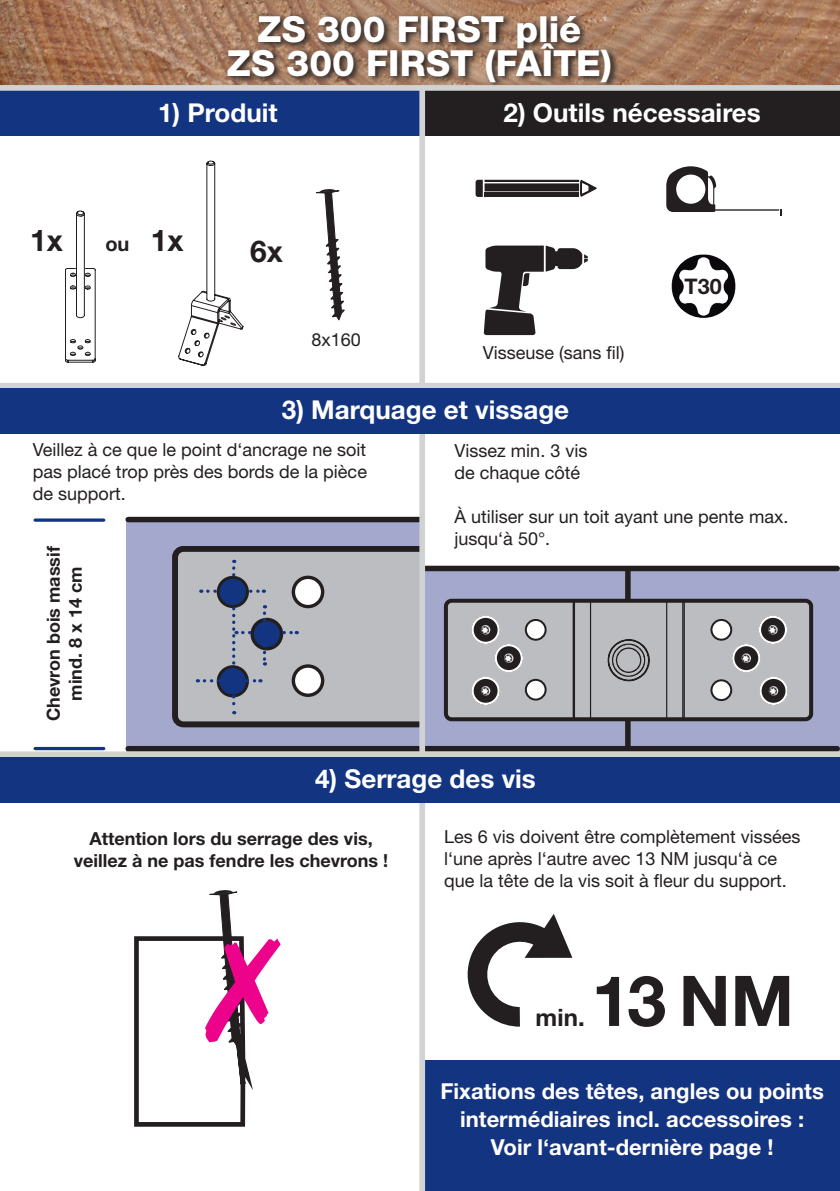
<style>
.page{position:relative;width:840px;height:1191px;background:#fff}
.page>*{position:absolute;margin:0;border:0;box-sizing:border-box;transform-origin:0 0}
.t1{font:700 70px "Helvetica Neue LT Std";color:#231f20}
.t2{font:800 36px "Helvetica Neue LT Std";color:#fff}
.t3{font:700 30px "Helvetica Neue LT Std";color:#231f20}
.t4{font:700 26px "Helvetica Neue LT Std";color:#fff}
.t5{font:700 24px "Helvetica Neue LT Std";color:#231f20}
.t6{font:700 22px "Helvetica Neue LT Std";color:#fff}
.t7{font:700 21.6px "Helvetica Neue LT Std";color:#231f20}
.t8{font:700 20px "Helvetica Neue LT Std";color:#231f20}
.t9{font:18px/22px "Helvetica Neue LT Std";color:#231f20}
.t10{font:700 18px/22px "Helvetica Neue LT Std";color:#231f20;text-align:center}
</style>
<div class="page">
<svg style="left:65px;top:210px;width:31px;height:153px"></svg>
<svg style="left:178px;top:160px;width:66px;height:206px"></svg>
<div style="left:423px;top:570px;width:416px;height:184px;background:#a5a8cd"></div>
<div style="left:425px;top:566px;width:411px;height:5px;background:#231f20"></div>
<div style="left:425px;top:746px;width:411px;height:5px;background:#231f20"></div>
<svg style="left:624px;top:571px;width:6px;height:175px"></svg>
<div style="left:445px;top:601px;width:365px;height:118px;background:#bcbdc0;border-radius:6px"></div>
<div style="left:443px;top:599px;width:369px;height:122px;border:4px solid #231f20;border-radius:6px"></div>
<div style="left:525px;top:620px;width:20px;height:19px;background:#fff;border-radius:50%"></div>
<div style="left:524px;top:619px;width:22px;height:21px;border:2px solid #231f20;border-radius:50%"></div>
<div style="left:525px;top:680px;width:20px;height:19px;background:#fff;border-radius:50%"></div>
<div style="left:524px;top:679px;width:22px;height:21px;border:2px solid #231f20;border-radius:50%"></div>
<div style="left:711px;top:620px;width:19px;height:19px;background:#fff;border-radius:50%"></div>
<div style="left:710px;top:619px;width:21px;height:21px;border:2px solid #231f20;border-radius:50%"></div>
<div style="left:711px;top:680px;width:19px;height:20px;background:#fff;border-radius:50%"></div>
<div style="left:710px;top:679px;width:21px;height:22px;border:2px solid #231f20;border-radius:50%"></div>
<img style="left:0;top:0;width:839px;height:85px">
<div style="left:126px;top:519px;width:295px;height:235px;background:#a5a8cd"></div>
<div style="left:128px;top:517px;width:290px;height:5px;background:#231f20"></div>
<div style="left:128px;top:746px;width:290px;height:5px;background:#231f20"></div>
<div style="left:0;top:91px;width:419px;height:45px;background:#133481"></div>
<svg style="left:224px;top:12px;width:395px;height:73px;background:#7f6250"></svg>
<div style="left:425px;top:91px;width:414px;height:45px;background:#231f20"></div>
<div style="left:0;top:383px;width:839px;height:5px;background:#d1d2d4"></div>
<div style="left:0;top:85px;width:839px;height:6px;background:#d1d2d4"></div>
<div style="left:0;top:751px;width:839px;height:6px;background:#d1d2d4"></div>
<svg style="left:666px;top:166px;width:115px;height:49px"></svg>
<svg style="left:475px;top:180px;width:7px;height:17px"></svg>
<hr style="left:484px;top:180px;width:94px;height:2px;background:#231f20">
<hr style="left:484px;top:193px;width:94px;height:4px;background:#231f20">
<div style="left:484px;top:183px;width:94px;height:8px;background:#231f20"></div>
<svg style="left:579px;top:179px;width:18px;height:18px"></svg>
<svg style="left:483px;top:245px;width:104px;height:90px"></svg>
<img style="left:671px;top:254px;width:65px;height:64px">
<svg style="left:172px;top:546px;width:247px;height:181px;background:#a6a6a9"></svg>
<div style="left:293px;top:577px;width:29px;height:29px;background:#fff;border-radius:50%"></div>
<div style="left:291px;top:575px;width:33px;height:33px;border:3px solid #231f20;border-radius:50%"></div>
<div style="left:293px;top:666px;width:29px;height:29px;background:#fff;border-radius:50%"></div>
<div style="left:291px;top:664px;width:33px;height:33px;border:3px solid #231f20;border-radius:50%"></div>
<svg style="left:197px;top:560px;width:100px;height:154px;background:#9da1ae"></svg>
<svg style="left:571px;top:599px;width:114px;height:122px"></svg>
<svg style="left:134px;top:936px;width:439px;height:191px"></svg>
<svg style="left:472px;top:616px;width:51px;height:89px"></svg>
<svg style="left:731px;top:616px;width:56px;height:89px"></svg>
<div style="left:425px;top:1060px;width:414px;height:131px;background:#133481"></div>
<svg style="left:460px;top:914px;width:112px;height:112px"></svg>
<svg style="left:35px;top:518px;width:69px;height:4px"></svg>
<hr style="left:35px;top:747px;width:69px;height:3px;background:#133481">
<div style="left:419px;top:85px;width:6px;height:1106px;background:#d1d2d4"></div>
<div style="left:0;top:388px;width:839px;height:46px;background:#133481"></div>
<div style="left:0;top:757px;width:839px;height:45px;background:#133481"></div>
<svg style="left:316px;top:189px;width:28px;height:132px"></svg>
<svg style="left:205px;top:890px;width:75px;height:163px"></svg>
<p class="t3" style="left:30px;top:222px;width:34px">1x</p>
<p class="t2" style="left:257px;top:7px;width:325px">ZS 300 FIRST plié</p>
<p class="t2" style="left:227px;top:41px;width:386px">ZS 300 FIRST (FAÎTE)</p>
<p class="t4" style="left:503px;top:96px;width:259px">2) Outils nécessaires</p>
<p class="t4" style="left:158px;top:96px;width:121px">1) Produit</p>
<p class="t8" style="left:105px;top:231px;width:26px">ou</p>
<p class="t3" style="left:151px;top:222px;width:34px">1x</p>
<p class="t3" style="left:250px;top:233px;width:34px">6x</p>
<p class="t9" style="left:311px;top:328px;width:51px">8x160</p>
<p class="t9" style="left:482px;top:342px;width:143px">Visseuse (sans fil)</p>
<p class="t4" style="left:282px;top:394px;width:288px">3) Marquage et vissage</p>
<p class="t7" style="left:684px;top:273px;width:39px">T30</p>
<p class="t9" style="left:33px;top:438px;width:335px;text-align:justify">Veillez à ce que le point d‘ancrage ne soit pas placé trop près des bords de la pièce de support.</p>
<p class="t10" style="left:42px;top:721px;width:176px;rotate:-90deg">Chevron bois massif</p>
<p class="t10" style="left:64px;top:701px;width:135px;rotate:-90deg">mind. 8 x 14 cm</p>
<p class="t9" style="left:454px;top:439px;width:134px">Vissez min. 3 vis</p>
<p class="t9" style="left:454px;top:461px;width:127px">de chaque côté</p>
<p class="t9" style="left:454px;top:505px;width:335px">À utiliser sur un toit ayant une pente max. jusqu‘à 50°.</p>
<p class="t4" style="left:315px;top:762px;width:222px">4) Serrage des vis</p>
<p class="t10" style="left:74px;top:827px;width:316px">Attention lors du serrage des vis, veillez à ne pas fendre les chevrons !</p>
<p class="t9" style="left:444px;top:826px;width:357px">Les 6 vis doivent être complètement vissées l‘une après l‘autre avec 13 NM jusqu‘à ce que la tête de la vis soit à fleur du support.</p>
<p class="t5" style="left:535px;top:1002px;width:51px">min.</p>
<p class="t1" style="left:591px;top:957px;width:204px">13 NM</p>
<p class="t6" style="left:440px;top:1077px;width:384px">Fixations des têtes, angles ou points</p>
<p class="t6" style="left:460px;top:1105px;width:345px">intermédiaires incl. accessoires :</p>
<p class="t6" style="left:490px;top:1133px;width:284px">Voir l‘avant-dernière page !</p>
</div>
